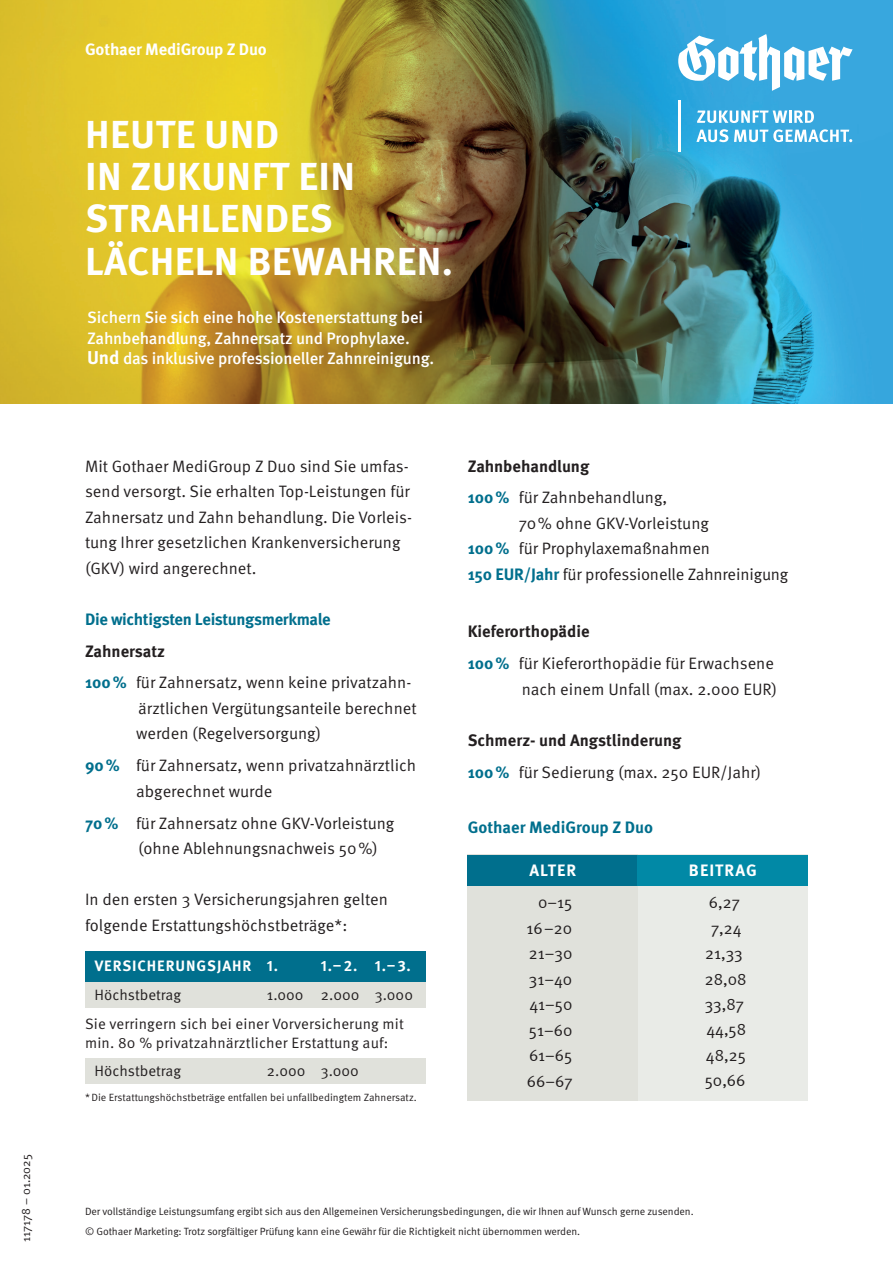
<style>
.page{position:relative;width:893px;height:1263px;background:#fff}
.page>*{position:absolute;margin:0;border:0;box-sizing:border-box;transform-origin:0 0}
.t1{font:700 39px/42px "Meta Pro";letter-spacing:.01em;color:#fff}
.t2{font:16.5px/25.5px "Meta Pro Norm";color:#231f20}
.t3{font:500 16.5px/20.7px "Meta Pro";letter-spacing:-.01em;color:#fff}
.t4{font:16.5px/25.5px "Meta Normal";color:#231f20;text-align:justify}
.t5{font:700 16.5px "Meta Pro";color:#231f20}
.t6{font:700 16.5px "Meta Pro";letter-spacing:-.02em;color:#006f8d}
.t7{font:700 16.5px "Meta Pro";letter-spacing:-.01em;color:#fff}
.t8{font:700 16.5px "Meta Pro";color:#006f8d}
.t9{font:700 16.5px "Meta Pro";letter-spacing:.06em;color:#fff}
.t10{font:15px/19.5px "Meta Pro Norm";letter-spacing:.005em;color:#231f20}
.t11{font:700 15px "Meta Pro";letter-spacing:.06em;color:#fff}
.t12{font:12px "Meta Normal";color:#231f20}
.t13{font:10.5px/20px "Meta Pro Norm";letter-spacing:-.01em;color:#231f20}
.s1{font-weight:700;font-size:18.6px}
.s2{font-family:"Meta Pro";font-weight:700;color:#006f8d}
</style>
<div class="page">
<img style="left:0;top:0;width:893px;height:404px">
<svg style="left:697px;top:111px;width:117px;height:12px"></svg>
<svg style="left:696px;top:129px;width:32px;height:13px"></svg>
<svg style="left:734px;top:129px;width:118px;height:13px"></svg>
<svg style="left:678px;top:34px;width:175px;height:57px"></svg>
<hr style="left:678px;top:101px;width:3px;height:51px;background:#fff">
<div style="left:468px;top:855px;width:340px;height:246px;background:#e9ebe7"></div>
<div style="left:468px;top:855px;width:170px;height:246px;background:#e0e1db"></div>
<div style="left:468px;top:855px;width:170px;height:31px;background:#006f8d"></div>
<div style="left:638px;top:855px;width:170px;height:31px;background:#0189a6"></div>
<div style="left:85px;top:982px;width:340px;height:26px;background:#e0e1db"></div>
<div style="left:85px;top:951px;width:340px;height:31px;background:#006f8d"></div>
<div style="left:85px;top:1058px;width:340px;height:26px;background:#e0e1db"></div>
<p class="t12" style="left:19px;top:1242px;width:89px;rotate:-90deg">117178 – 01.2025</p>
<p class="t7" style="left:85px;top:36px;width:183px">Gothaer MediGroup Z Duo</p>
<h1 class="t1" style="left:85px;top:111px;width:369px">HEUTE UND<br>IN ZUKUNFT EIN<br>STRAHLENDES<br>LÄCHELN BEWAHREN.</h1>
<p class="t3" style="left:87px;top:306px;width:349px">Sichern Sie sich eine hohe Kostenerstattung bei<br>Zahnbehandlung, Zahnersatz und Prophylaxe.<br><span class="s1">Und</span> das inklusive professioneller Zahnreinigung.</p>
<p class="t2" style="left:85px;top:452px;width:328px">Mit Gothaer MediGroup Z Duo sind Sie umfas&shy;send versorgt. Sie erhalten Top-Leistungen für Zahnersatz und Zahn behandlung. Die Vorleis&shy;tung Ihrer gesetzlichen Krankenversicherung (GKV) wird angerechnet.</p>
<p class="t6" style="left:85px;top:606px;width:247px">Die wichtigsten Leistungsmerkmale</p>
<p class="t5" style="left:85px;top:638px;width:82px">Zahnersatz</p>
<p class="t2" style="left:136px;top:669px;width:282px;text-indent:-51px"><span class="s2">100 %</span> für Zahnersatz, wenn keine privatzahn&shy;ärztlichen Vergütungsanteile berechnet werden (Regelversorgung)</p>
<p class="t2" style="left:136px;top:752px;width:282px;text-indent:-51px"><span class="s2">90 %</span> für Zahnersatz, wenn privatzahnärztlich abgerechnet wurde</p>
<p class="t2" style="left:138px;top:809px;width:258px;text-indent:-53px"><span class="s2">70 %</span> für Zahnersatz ohne GKV-Vorleistung (ohne Ablehnungsnachweis 50 %)</p>
<p class="t2" style="left:85px;top:886px;width:304px">In den ersten 3 Versicherungsjahren gelten folgende Erstattungshöchstbeträge*:</p>
<p class="t11" style="left:95px;top:954px;width:185px">VERSICHERUNGSJAHR 1.</p>
<p class="t11" style="left:321px;top:954px;width:92px">1.–2. 1.–3.</p>
<p class="t10" style="left:95px;top:984px;width:88px">Höchstbetrag</p>
<p class="t10" style="left:267px;top:984px;width:148px">1.000 2.000 3.000</p>
<p class="t10" style="left:85px;top:1013px;width:320px">Sie verringern sich bei einer Vorversicherung mit min. 80 % privatzahnärztlicher Erstattung auf:</p>
<p class="t10" style="left:95px;top:1060px;width:88px">Höchstbetrag</p>
<p class="t10" style="left:267px;top:1060px;width:94px">2.000 3.000</p>
<p class="t13" style="left:85px;top:1086px;width:333px">* Die Erstattungshöchstbeträge entfallen bei unfallbedingtem Zahnersatz.</p>
<p class="t5" style="left:468px;top:453px;width:123px">Zahnbehandlung</p>
<p class="t2" style="left:468px;top:484px;width:201px"><span class="s2">100 %</span> für Zahnbehandlung,</p>
<p class="t2" style="left:519px;top:509px;width:192px">70% ohne GKV-Vorleistung</p>
<p class="t2" style="left:468px;top:535px;width:244px"><span class="s2">100 %</span> für Prophylaxemaßnahmen</p>
<p class="t2" style="left:468px;top:560px;width:322px"><span class="s2">150 EUR/Jahr</span> für professionelle Zahnreinigung</p>
<p class="t5" style="left:468px;top:619px;width:123px">Kieferorthopädie</p>
<p class="t2" style="left:468px;top:650px;width:311px;text-align:right"><span class="s2">100 %</span> für Kieferorthopädie für Erwachsene nach einem Unfall (max. 2.000 EUR)</p>
<p class="t5" style="left:468px;top:727px;width:215px">Schmerz- und Angstlinderung</p>
<p class="t2" style="left:468px;top:758px;width:295px"><span class="s2">100 %</span> für Sedierung (max. 250 EUR/Jahr)</p>
<p class="t8" style="left:468px;top:814px;width:187px">Gothaer MediGroup Z Duo</p>
<p class="t7" style="left:529px;top:857px;width:48px">ALTER</p>
<p class="t9" style="left:689px;top:857px;width:69px">BEITRAG</p>
<p class="t4" style="left:527px;top:889px;width:47px;text-indent:12px">0–15<br>16–20<br>21–30<br>31–40<br>41–50<br>51–60<br>61–65<br>66–67</p>
<p class="t4" style="left:705px;top:889px;width:43px;text-align:center">6,27<br>7,24<br>21,33<br>28,08<br>33,87<br>44,58<br>48,25<br>50,66</p>
<p class="t13" style="left:85px;top:1201px;width:610px">Der vollständige Leistungsumfang ergibt sich aus den Allgemeinen Versicherungsbedingungen, die wir Ihnen auf Wunsch gerne zusenden. © Gothaer Marketing: Trotz sorgfältiger Prüfung kann eine Gewähr für die Richtigkeit nicht übernommen werden.</p>
</div>
